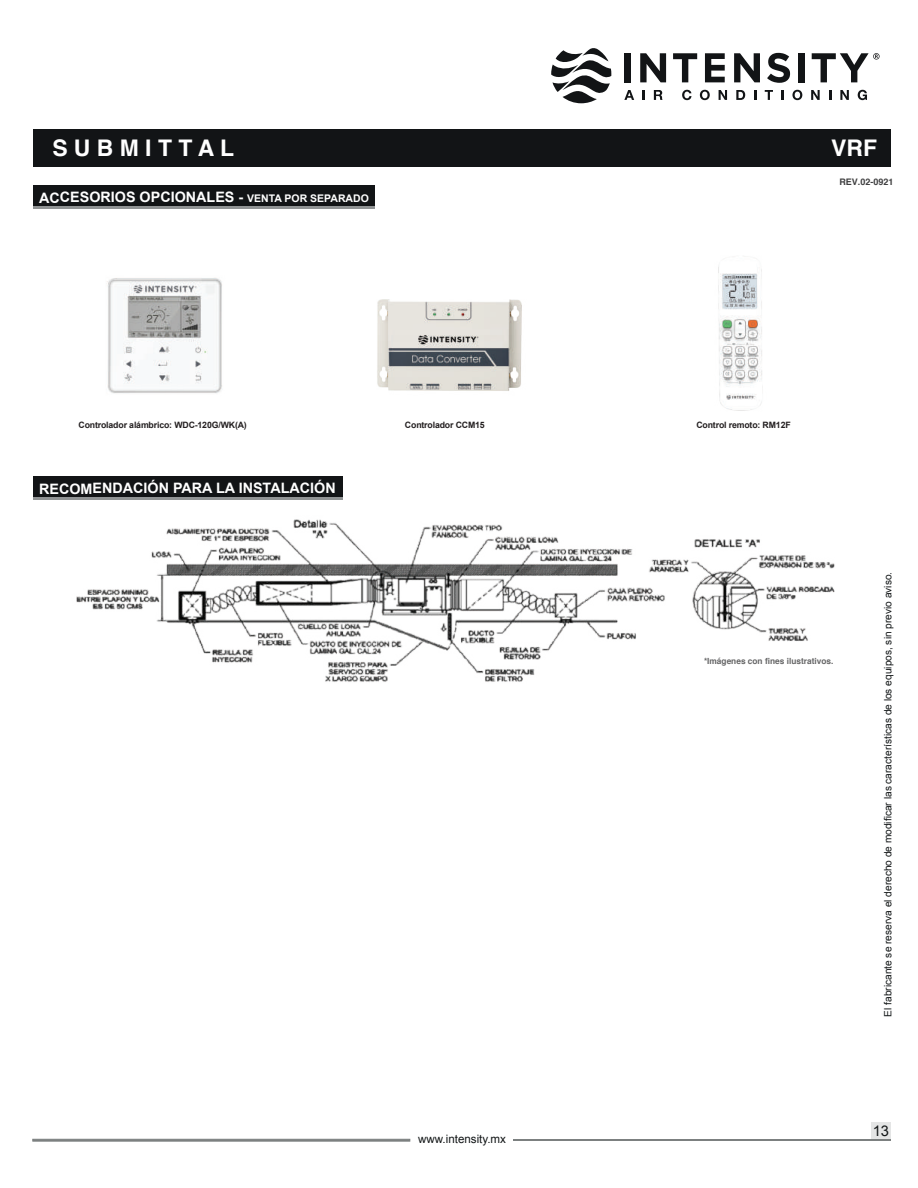
<style>
.page{position:relative;width:918px;height:1188px;background:#fff}
.page>*{position:absolute;margin:0;border:0;box-sizing:border-box;transform-origin:0 0}
.t1{font:700 22.95px "Helvetica";color:#fff}
.t2{font:14.7px "Arial";color:#121617}
.t3{font:700 14.4px "Arial";letter-spacing:-.005em;color:#fff}
.t4{font:11.55px "Arial";color:#121617}
.t5{font:10.2px "Arial";color:#121617}
.t6{font:700 9px "Helvetica";color:#3e3e3f}
.t7{font:700 8.7px "Arial";letter-spacing:-.015em;color:#231f20}
.t8{font:700 8.55px "Helvetica";color:#3e3e3f}
.s1{font-size:10.5px}
</style>
<div class="page">
<div style="left:32px;top:1139px;width:378px;height:3px;background:#7c8080;border:1px solid #7c8080"></div>
<hr style="left:514px;top:1139px;width:377px;height:2px;background:#7c8080">
<div style="left:33px;top:129px;width:858px;height:37px;background:#121416"></div>
<div style="left:871px;top:1123px;width:20px;height:16px;background:#e4e5e5"></div>
<svg style="left:551px;top:48px;width:60px;height:55px"></svg>
<div style="left:624px;top:53px;width:7px;height:29px;background:#121416"></div>
<svg style="left:640px;top:53px;width:26px;height:29px"></svg>
<svg style="left:673px;top:53px;width:24px;height:29px"></svg>
<svg style="left:705px;top:53px;width:20px;height:29px"></svg>
<svg style="left:734px;top:53px;width:26px;height:29px"></svg>
<svg style="left:767px;top:53px;width:23px;height:30px"></svg>
<div style="left:798px;top:53px;width:6px;height:29px;background:#121416"></div>
<svg style="left:812px;top:53px;width:68px;height:29px"></svg>
<svg style="left:624px;top:90px;width:10px;height:10px"></svg>
<svg style="left:642px;top:90px;width:3px;height:10px"></svg>
<svg style="left:654px;top:90px;width:9px;height:10px"></svg>
<svg style="left:682px;top:90px;width:9px;height:10px"></svg>
<svg style="left:700px;top:90px;width:10px;height:10px"></svg>
<svg style="left:719px;top:90px;width:8px;height:10px"></svg>
<svg style="left:736px;top:90px;width:9px;height:10px"></svg>
<svg style="left:754px;top:90px;width:2px;height:10px"></svg>
<svg style="left:765px;top:90px;width:8px;height:10px"></svg>
<svg style="left:781px;top:90px;width:3px;height:10px"></svg>
<svg style="left:792px;top:90px;width:10px;height:10px"></svg>
<svg style="left:811px;top:90px;width:9px;height:10px"></svg>
<svg style="left:829px;top:90px;width:2px;height:10px"></svg>
<svg style="left:840px;top:90px;width:9px;height:10px"></svg>
<svg style="left:858px;top:90px;width:9px;height:10px"></svg>
<img style="left:76px;top:519px;width:759px;height:163px">
<div style="left:738px;top:674px;width:142px;height:20px;background:#fff"></div>
<img style="left:107px;top:278px;width:115px;height:116px">
<img style="left:718px;top:266px;width:45px;height:145px">
<img style="left:377px;top:299px;width:145px;height:92px">
<hr style="left:34px;top:206px;width:341px;height:2px;background:#909394">
<div style="left:34px;top:186px;width:341px;height:20px;background:#121416"></div>
<hr style="left:34px;top:497px;width:309px;height:2px;background:#909394">
<div style="left:34px;top:477px;width:309px;height:20px;background:#121416"></div>
<h1 class="t1" style="left:52px;top:130px;width:183px">S U B M I T T A L</h1>
<h3 class="t3" style="left:39px;top:188px;width:331px">ACCESORIOS OPCIONALES - <span class="s1">VENTA POR SEPARADO</span></h3>
<h1 class="t1" style="left:831px;top:130px;width:47px">VRF</h1>
<p class="t6" style="left:839px;top:175px;width:55px">REV.02-0921</p>
<p class="t7" style="left:79px;top:420px;width:170px">Controlador alámbrico: WDC-120G/WK(A)</p>
<p class="t7" style="left:405px;top:420px;width:81px">Controlador CCM15</p>
<p class="t7" style="left:696px;top:420px;width:96px">Control remoto: RM12F</p>
<h3 class="t3" style="left:39px;top:479px;width:298px">RECOMENDACIÓN PARA LA INSTALACIÓN</h3>
<p class="t4" style="left:418px;top:1131px;width:89px">www.intensity.mx</p>
<p class="t8" style="left:704px;top:654px;width:131px">*Imágenes con fines ilustrativos.</p>
<p class="t5" style="left:881px;top:1017px;width:446px;rotate:-90deg">El fabricante se reserva el derecho de modificar las características de los equipos, sin previo aviso.</p>
<h2 class="t2" style="left:873px;top:1122px;width:18px">13</h2>
</div>
